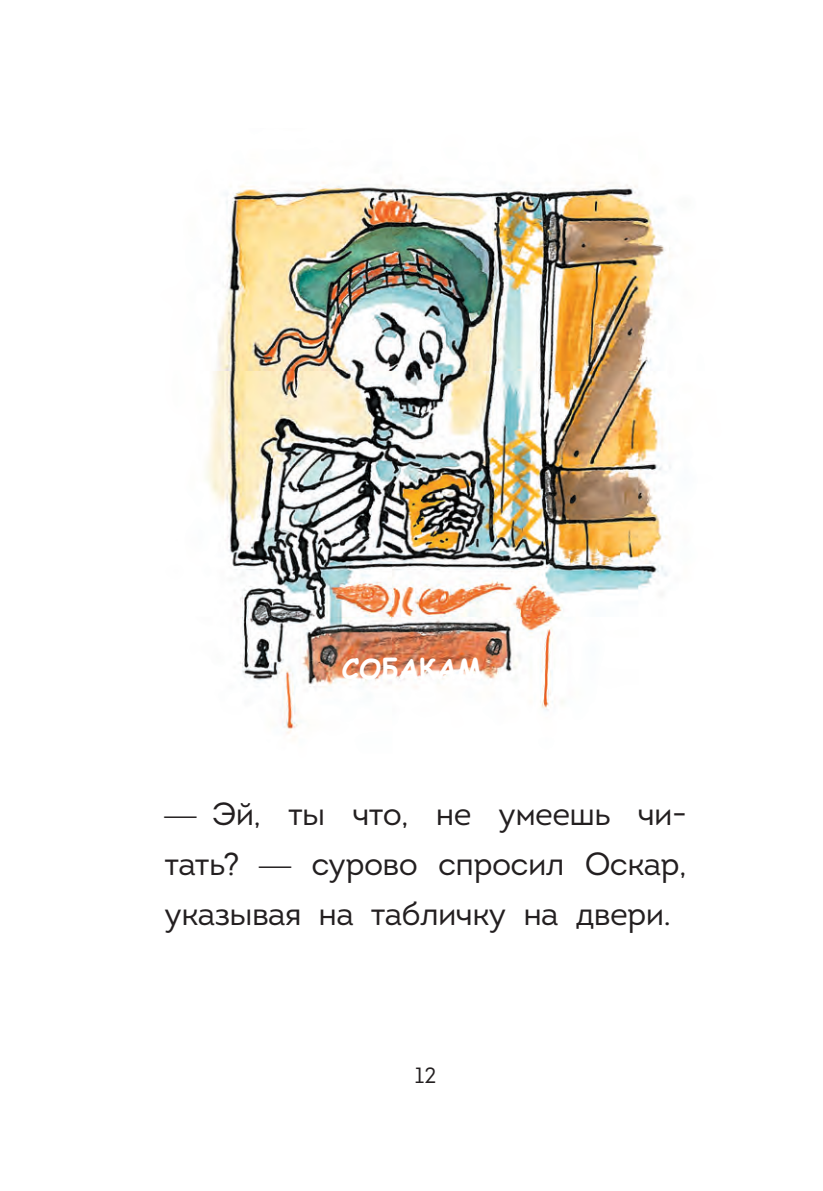
<style>
.page{position:relative;width:823px;height:1191px;background:#fff}
.page>*{position:absolute;margin:0;border:0;box-sizing:border-box;transform-origin:0 0}
.osn{font:32px/50px "Intro";letter-spacing:-.02em;color:#231f20;text-align:justify}
.t1{font:700 28px "Comic Sans MS";color:#fff}
.t2{font:22px "Intro";color:#231f20}
.s1{font-family:"Arial Nova";font-weight:300}
</style>
<div class="page">
<img style="left:205px;top:182px;width:466px;height:552px">
<p class="t1" style="left:341px;top:648px;width:141px">СОБАКАМ</p>
<p class="osn" style="left:164px;top:789px;width:523px"><span class="s1">—</span> Эй, ты что, не умеешь чи&shy;тать? <span class="s1">—</span> сурово спросил Оскар, указывая на табличку на двери.</p>
<p class="t2" style="left:414px;top:1062px;width:23px">12</p>
</div>
